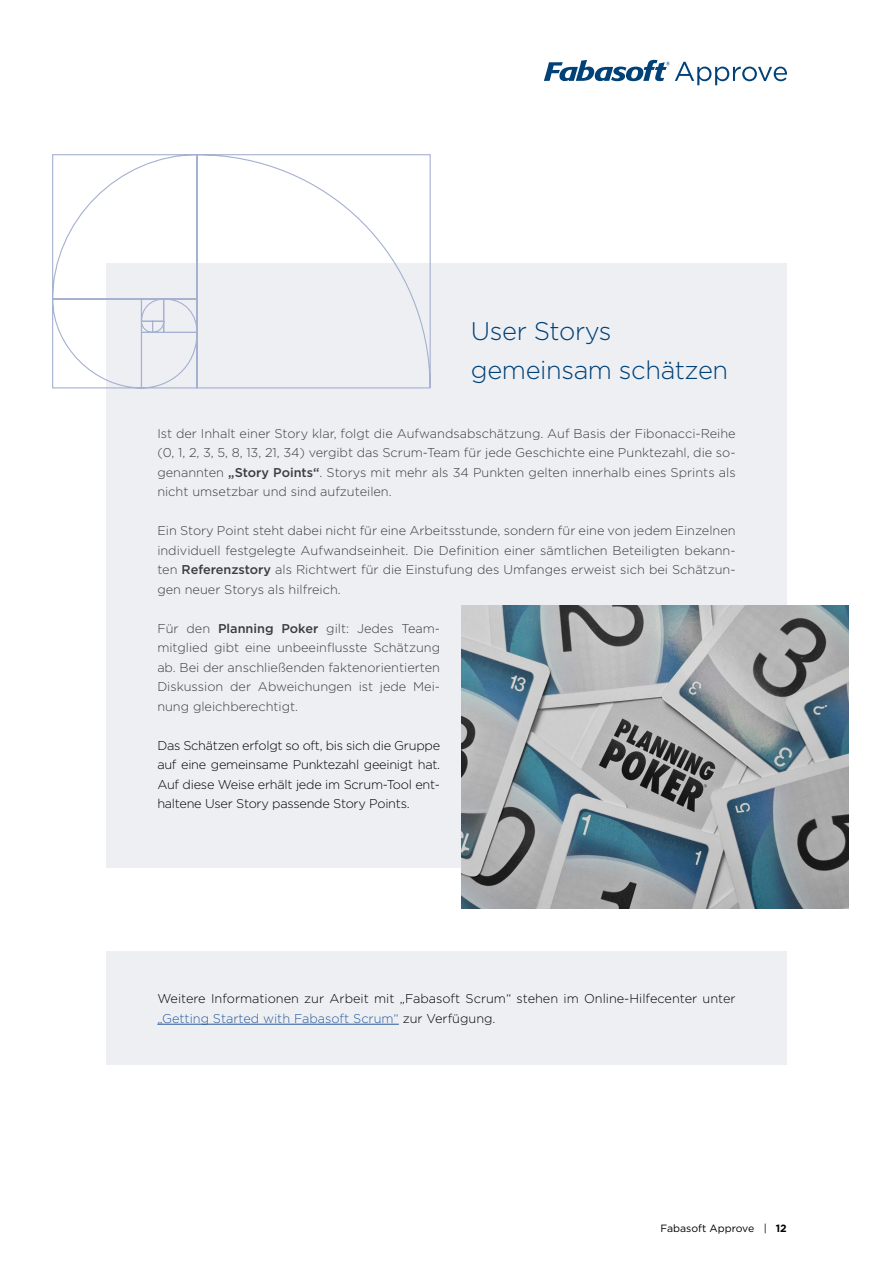
<style>
.page{position:relative;width:893px;height:1263px;background:#fff}
.page>*{position:absolute;margin:0;border:0;box-sizing:border-box;transform-origin:0 0}
.t1{font:300 25.5px/39px "Gotham";letter-spacing:-.015em;color:#004177}
.t2{font:300 12.75px/19.5px "Gotham";color:#3c3c3b;text-align:justify}
.t3{font:300 12.75px/19.5px "Gotham";color:#000}
.t4{font:10.5px "Gotham";color:#000}
.s1{font-weight:500}
.s2{color:#275b9b}
.s3{font-weight:700}
</style>
<div class="page">
<svg style="left:544px;top:60px;width:243px;height:25px"></svg>
<div style="left:106px;top:263px;width:681px;height:604px;background:#edeff3"></div>
<div style="left:106px;top:951px;width:681px;height:114px;background:#edeff3"></div>
<hr style="left:157px;top:1024px;width:242px;height:1px;background:#275b9b">
<img style="left:461px;top:606px;width:388px;height:303px">
<svg style="left:52px;top:154px;width:379px;height:235px"></svg>
<h2 class="t1" style="left:471px;top:311px;width:259px">User Storys gemeinsam schätzen</h2>
<p class="t2" style="left:157px;top:423px;width:580px">Ist der Inhalt einer Story klar, folgt die Aufwandsabschätzung. Auf Basis der Fibonacci-Reihe (0, 1, 2, 3, 5, 8, 13, 21, 34) vergibt das Scrum-Team für jede Geschichte eine Punktezahl, die so&shy;genannten <span class="s1">„Story Points“</span>. Storys mit mehr als 34 Punkten gelten innerhalb eines Sprints als nicht umsetzbar und sind aufzuteilen.</p>
<p class="t2" style="left:157px;top:521px;width:580px">Ein Story Point steht dabei nicht für eine Arbeitsstunde, sondern für eine von jedem Einzelnen individuell festgelegte Aufwandseinheit. Die Definition einer sämtlichen Beteiligten bekann&shy;ten <span class="s1">Referenzstory</span> als Richtwert für die Einstufung des Umfanges erweist sich bei Schätzun&shy;gen neuer Storys als hilfreich.</p>
<p class="t2" style="left:157px;top:618px;width:284px">Für den <span class="s1">Planning Poker</span> gilt: Jedes Team&shy;mitglied gibt eine unbeeinflusste Schätzung ab. Bei der anschließenden faktenorientierten Diskussion der Abweichungen ist jede Mei&shy;nung gleichberechtigt.</p>
<p class="t3" style="left:157px;top:735px;width:284px;text-align:justify">Das Schätzen erfolgt so oft, bis sich die Gruppe auf eine gemeinsame Punktezahl geeinigt hat.<br>Auf diese Weise erhält jede im Scrum-Tool ent&shy;haltene User Story passende Story Points.</p>
<p class="t3" style="left:157px;top:989px;width:580px">Weitere Informationen zur Arbeit mit „Fabasoft Scrum“ stehen im Online-Hilfecenter unter <span class="s2">„Getting Started with Fabasoft Scrum“</span> zur Verfügung.</p>
<p class="t4" style="left:660px;top:1222px;width:128px">Fabasoft Approve | <span class="s3">12</span></p>
</div>
